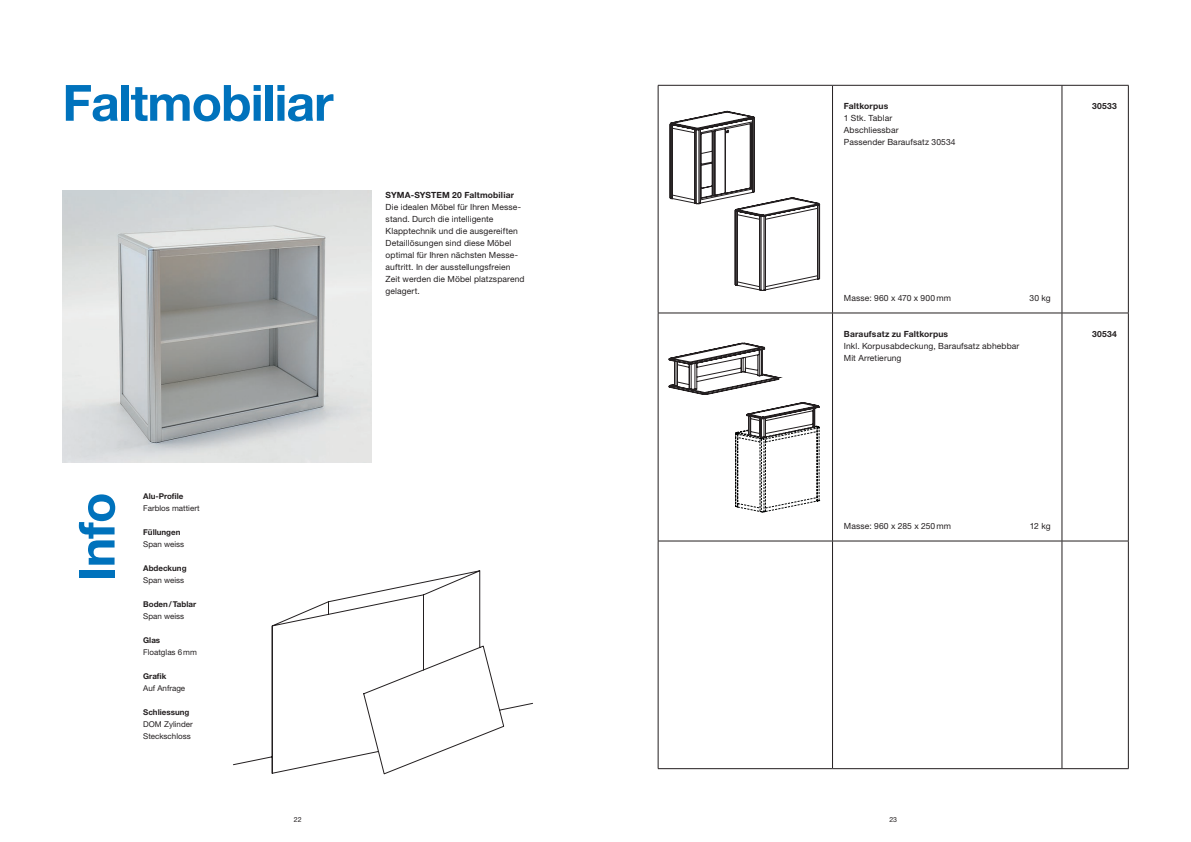
<style>
.page{position:relative;width:1191px;height:842px;background:#fff}
.page>*{position:absolute;margin:0;border:0;box-sizing:border-box;transform-origin:0 0}
.t1{font:700 50px "Helvetica Neue LT Std";letter-spacing:-.02em;color:#0072bc}
.Text{font:8.5px/12px "Helvetica Neue LT Std";letter-spacing:.01em;color:#231f20}
.Text_Tabelle{font:8.5px "Helvetica Neue LT Std";letter-spacing:.015em;color:#231f20}
.Titel_Tabelle{font:700 8.5px "Helvetica Neue LT Std";letter-spacing:.02em;color:#231f20}
.Untertitel{font:700 8.5px "Helvetica Neue LT Std";letter-spacing:.02em;color:#231f20}
.Artikelnummer{font:700 8.5px "Helvetica Neue LT Std";letter-spacing:.03em;color:#231f20}
.t2{font:8px "Helvetica Neue LT Std";color:#231f20}
.t3{font:700 8px "Helvetica Neue LT Std";color:#231f20}
.t4{font:7px "Helvetica Neue LT Std";color:#231f20}
</style>
<div class="page">
<hr style="left:658px;top:85px;width:174px;height:1px;background:#231f20">
<hr style="left:658px;top:86px;width:1px;height:227px;background:#231f20">
<hr style="left:832px;top:85px;width:230px;height:1px;background:#231f20">
<hr style="left:832px;top:86px;width:1px;height:227px;background:#231f20">
<hr style="left:1062px;top:85px;width:66px;height:1px;background:#231f20">
<hr style="left:1061px;top:86px;width:1px;height:227px;background:#231f20">
<hr style="left:1128px;top:86px;width:1px;height:227px;background:#231f20">
<hr style="left:658px;top:313px;width:174px;height:1px;background:#231f20">
<hr style="left:658px;top:313px;width:1px;height:228px;background:#231f20">
<hr style="left:832px;top:313px;width:230px;height:1px;background:#231f20">
<hr style="left:832px;top:313px;width:1px;height:228px;background:#231f20">
<hr style="left:1062px;top:313px;width:66px;height:1px;background:#231f20">
<hr style="left:1061px;top:313px;width:1px;height:228px;background:#231f20">
<hr style="left:1128px;top:313px;width:1px;height:228px;background:#231f20">
<hr style="left:658px;top:541px;width:174px;height:1px;background:#231f20">
<hr style="left:658px;top:541px;width:1px;height:227px;background:#231f20">
<hr style="left:832px;top:541px;width:230px;height:1px;background:#231f20">
<hr style="left:832px;top:541px;width:1px;height:227px;background:#231f20">
<hr style="left:1062px;top:541px;width:66px;height:1px;background:#231f20">
<hr style="left:1061px;top:541px;width:1px;height:227px;background:#231f20">
<hr style="left:1128px;top:541px;width:1px;height:227px;background:#231f20">
<hr style="left:658px;top:768px;width:174px;height:1px;background:#231f20">
<hr style="left:832px;top:768px;width:230px;height:1px;background:#231f20">
<hr style="left:1062px;top:768px;width:66px;height:1px;background:#231f20">
<img style="left:62px;top:191px;width:309px;height:272px">
<svg style="left:233px;top:570px;width:300px;height:205px"></svg>
<svg style="left:669px;top:111px;width:151px;height:180px"></svg>
<svg style="left:668px;top:343px;width:114px;height:52px"></svg>
<svg style="left:735px;top:402px;width:84px;height:110px"></svg>
<p class="t1" style="left:62px;top:72px;width:273px">Faltmobiliar</p>
<p class="Untertitel" style="left:386px;top:190px;width:130px">SYMA-SYSTEM 20 Faltmobiliar</p>
<p class="Text" style="left:386px;top:201px;width:137px">Die idealen Möbel für Ihren Messe&shy;stand. Durch die intelligente</p>
<p class="Text" style="left:386px;top:225px;width:134px">Klapptechnik und die ausgereiften<br>Detaillösungen sind diese Möbel optimal für Ihren nächsten Messe-</p>
<p class="Text" style="left:386px;top:261px;width:126px">auftritt. In der ausstellungsfreien</p>
<p class="Text" style="left:386px;top:273px;width:140px">Zeit werden die Möbel platzsparend gelagert.</p>
<p class="Titel_Tabelle" style="left:844px;top:101px;width:46px">Faltkorpus</p>
<p class="Text_Tabelle" style="left:844px;top:113px;width:50px">1 Stk. Tablar</p>
<p class="Text_Tabelle" style="left:844px;top:125px;width:56px">Abschliessbar</p>
<p class="Text_Tabelle" style="left:844px;top:137px;width:113px">Passender Baraufsatz 30534</p>
<p class="Artikelnummer" style="left:1092px;top:101px;width:26px">30533</p>
<p class="Text_Tabelle" style="left:844px;top:293px;width:109px">Masse: 960 x 470 x 900mm</p>
<p class="Text_Tabelle" style="left:1029px;top:293px;width:23px">30 kg</p>
<p class="Titel_Tabelle" style="left:844px;top:329px;width:106px">Baraufsatz zu Faltkorpus</p>
<p class="Text_Tabelle" style="left:844px;top:341px;width:177px">Inkl. Korpusabdeckung, Baraufsatz abhebbar</p>
<p class="Text_Tabelle" style="left:844px;top:353px;width:59px">Mit Arretierung</p>
<p class="Artikelnummer" style="left:1092px;top:329px;width:26px">30534</p>
<p class="t1" style="left:66px;top:581px;width:90px;rotate:-90deg">Info</p>
<p class="t3" style="left:143px;top:491px;width:42px">Alu-Profile</p>
<p class="t2" style="left:143px;top:504px;width:58px">Farblos mattiert</p>
<p class="t3" style="left:143px;top:527px;width:39px">Füllungen</p>
<p class="t2" style="left:143px;top:540px;width:43px">Span weiss</p>
<p class="t3" style="left:143px;top:563px;width:45px">Abdeckung</p>
<p class="t2" style="left:143px;top:576px;width:43px">Span weiss</p>
<p class="t3" style="left:143px;top:599px;width:54px">Boden/Tablar</p>
<p class="t2" style="left:143px;top:612px;width:43px">Span weiss</p>
<p class="t3" style="left:143px;top:635px;width:19px">Glas</p>
<p class="t2" style="left:143px;top:648px;width:55px">Floatglas 6mm</p>
<p class="t3" style="left:143px;top:671px;width:25px">Grafik</p>
<p class="t2" style="left:143px;top:684px;width:44px">Auf Anfrage</p>
<p class="t3" style="left:143px;top:707px;width:48px">Schliessung</p>
<p class="t2" style="left:143px;top:720px;width:51px">DOM Zylinder</p>
<p class="t2" style="left:143px;top:732px;width:49px">Steckschloss</p>
<p class="Text_Tabelle" style="left:844px;top:521px;width:109px">Masse: 960 x 285 x 250mm</p>
<p class="Text_Tabelle" style="left:1030px;top:521px;width:22px">12 kg</p>
<p class="t4" style="left:294px;top:816px;width:9px">22</p>
<p class="t4" style="left:889px;top:816px;width:9px">23</p>
</div>
